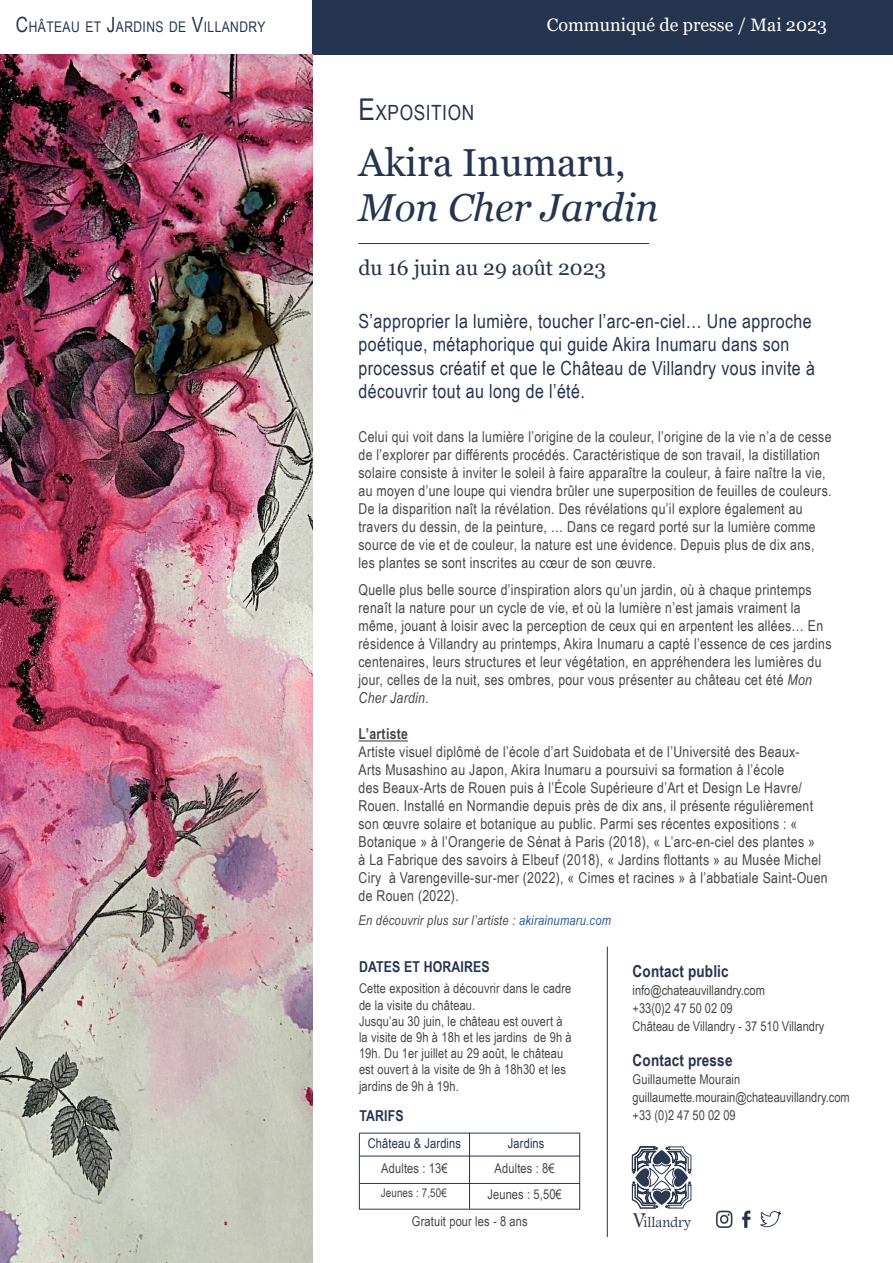
<style>
.page{position:relative;width:893px;height:1263px;background:#fff}
.page>*{position:absolute;margin:0;border:0;box-sizing:border-box;transform-origin:0 0}
.t1{font:39px "Georgia";color:#253550}
.t2{font:italic 39px "Georgia";color:#253550}
.t3{font:21px "Georgia";color:#253550}
.t4{font:21px "Arial Narrow";letter-spacing:.03em;color:#253550}
.t5{font:19.5px/23.4px "Arial Narrow";letter-spacing:.02em;color:#253550}
.t6{font:18px "Georgia";color:#fff}
.t7{font:700 16.5px "Arial Narrow";letter-spacing:.01em;color:#253550}
.t8{font:15.3px "Footlight MT Light";color:#2d3952;scale:.96 1}
.t9{font:15px/18px "Arial Narrow";letter-spacing:.02em;color:#474746}
.t10{font:700 15px "Arial Narrow";letter-spacing:.01em;color:#253550}
.t11{font:700 15px "Arial Narrow";letter-spacing:.02em;color:#474746}
.t12{font:14.7px "Arial Narrow";letter-spacing:.03em;color:#253550}
.t13{font:13.5px/16.2px "Arial Narrow";letter-spacing:.01em;color:#474746}
.t14{font:italic 13.5px "Arial Narrow";letter-spacing:.02em;color:#474746}
.t15{font:13.5px "Arial Narrow";letter-spacing:.01em;color:#253550}
.t16{font:12px "Arial Narrow";letter-spacing:.01em;color:#474746}
.s1{font-size:21px}
.s2{font-size:30px}
.s3{font-style:italic}
.s4{color:#275b9b}
.s5{font-size:21.9px}
</style>
<div class="page">
<div style="left:313px;top:0;width:580px;height:54px;background:#253550"></div>
<img style="left:0;top:54px;width:313px;height:1209px">
<hr style="left:359px;top:243px;width:290px;height:1px;background:#253550">
<hr style="left:359px;top:740px;width:49px;height:1px;background:#474746">
<svg style="left:632px;top:1146px;width:59px;height:62px"></svg>
<hr style="left:359px;top:1156px;width:221px;height:1px;background:#253550">
<hr style="left:359px;top:1209px;width:221px;height:1px;background:#253550">
<hr style="left:359px;top:1183px;width:221px;height:1px;background:#253550">
<hr style="left:469px;top:1133px;width:1px;height:76px;background:#253550">
<hr style="left:579px;top:1133px;width:1px;height:76px;background:#253550">
<hr style="left:359px;top:1133px;width:1px;height:76px;background:#253550">
<hr style="left:360px;top:1133px;width:220px;height:1px;background:#253550">
<hr style="left:607px;top:946px;width:1px;height:291px;background:#253550">
<img style="left:716px;top:1210px;width:17px;height:18px">
<img style="left:742px;top:1210px;width:39px;height:17px">
<p class="t12" style="left:16px;top:16px;width:251px"><span class="s1">C</span>HÂTEAU ET <span class="s1">J</span>ARDINS DE <span class="s1">V</span>ILLANDRY</p>
<p class="t6" style="left:547px;top:14px;width:282px">Communiqué de presse / Mai 2023</p>
<h2 class="t4" style="left:359px;top:97px;width:117px"><span class="s2">E</span>XPOSITION</h2>
<h1 class="t1" style="left:359px;top:139px;width:269px">Akira Inumaru,</h1>
<h1 class="t2" style="left:359px;top:183px;width:301px">Mon Cher Jardin</h1>
<h2 class="t3" style="left:359px;top:255px;width:249px">du 16 juin au 29 août 2023</h2>
<h3 class="t5" style="left:359px;top:309px;width:458px">S’approprier la lumière, toucher l’arc-en-ciel… Une approche poétique, métaphorique qui guide Akira Inumaru dans son processus créatif et que le Château de Villandry vous invite à découvrir tout au long de l’été.</h3>
<p class="t9" style="left:359px;top:427px;width:474px">Celui qui voit dans la lumière l’origine de la couleur, l’origine de la vie n’a de cesse de l’explorer par différents procédés. Caractéristique de son travail, la distillation solaire consiste à inviter le soleil à faire apparaître la couleur, à faire naître la vie, au moyen d’une loupe qui viendra brûler une superposition de feuilles de couleurs.<br>De la disparition naît la révélation. Des révélations qu’il explore également au travers du dessin, de la peinture, … Dans ce regard porté sur la lumière comme source de vie et de couleur, la nature est une évidence. Depuis plus de dix ans, les plantes se sont inscrites au cœur de son œuvre.</p>
<p class="t9" style="left:359px;top:580px;width:474px">Quelle plus belle source d’inspiration alors qu’un jardin, où à chaque printemps renaît la nature pour un cycle de vie, et où la lumière n’est jamais vraiment la même, jouant à loisir avec la perception de ceux qui en arpentent les allées… En résidence à Villandry au printemps, Akira Inumaru a capté l’essence de ces jardins centenaires, leurs structures et leur végétation, en appréhendera les lumières du jour, celles de la nuit, ses ombres, pour vous présenter au château cet été <span class="s3">Mon Cher Jardin.</span></p>
<p class="t11" style="left:359px;top:723px;width:51px">L’artiste</p>
<p class="t9" style="left:359px;top:742px;width:471px">Artiste visuel diplômé de l’école d’art Suidobata et de l’Université des Beaux-<br>Arts Musashino au Japon, Akira Inumaru a poursuivi sa formation à l’école<br>des Beaux-Arts de Rouen puis à l’École Supérieure d’Art et Design Le Havre/ Rouen. Installé en Normandie depuis près de dix ans, il présente régulièrement son œuvre solaire et botanique au public. Parmi ses récentes expositions : « Botanique » à l’Orangerie de Sénat à Paris (2018), « L’arc-en-ciel des plantes »<br>à La Fabrique des savoirs à Elbeuf (2018), « Jardins flottants » au Musée Michel Ciry à Varengeville-sur-mer (2022), « Cimes et racines » à l’abbatiale Saint-Ouen de Rouen (2022).</p>
<p class="t14" style="left:359px;top:911px;width:254px">En découvrir plus sur l’artiste : <span class="s4">akirainumaru.com</span></p>
<p class="t10" style="left:359px;top:955px;width:132px">DATES ET HORAIRES</p>
<p class="t13" style="left:359px;top:980px;width:214px">Cette exposition à découvrir dans le cadre de la visite du château.<br>Jusqu’au 30 juin, le château est ouvert à la visite de 9h à 18h et les jardins de 9h à 19h. Du 1er juillet au 29 août, le château est ouvert à la visite de 9h à 18h30 et les jardins de 9h à 19h.</p>
<p class="t10" style="left:359px;top:1104px;width:46px">TARIFS</p>
<p class="t15" style="left:368px;top:1133px;width:95px">Château &amp; Jardins</p>
<p class="t15" style="left:508px;top:1133px;width:38px">Jardins</p>
<p class="t13" style="left:487px;top:1154px;width:76px;line-height:26px;text-align:center">Adultes : 8€<br>Jeunes : 5,50€</p>
<p class="t13" style="left:412px;top:1213px;width:117px">Gratuit pour les - 8 ans</p>
<p class="t13" style="left:381px;top:1159px;width:68px">Adultes : 13€</p>
<p class="t16" style="left:381px;top:1184px;width:68px">Jeunes : 7,50€</p>
<p class="t7" style="left:633px;top:959px;width:98px">Contact public</p>
<p class="t13" style="left:633px;top:981px;width:193px;line-height:18px">info@chateauvillandry.com<br>+33(0)2 47 50 02 09<br>Château de Villandry - 37 510 Villandry</p>
<p class="t7" style="left:633px;top:1048px;width:101px">Contact presse</p>
<p class="t13" style="left:633px;top:1070px;width:219px;line-height:18px">Guillaumette Mourain guillaumette.mourain@chateauvillandry.com +33 (0)2 47 50 02 09</p>
<p class="t8" style="left:633px;top:1213px;width:62px"><span class="s5">V</span>illandry</p>
</div>
